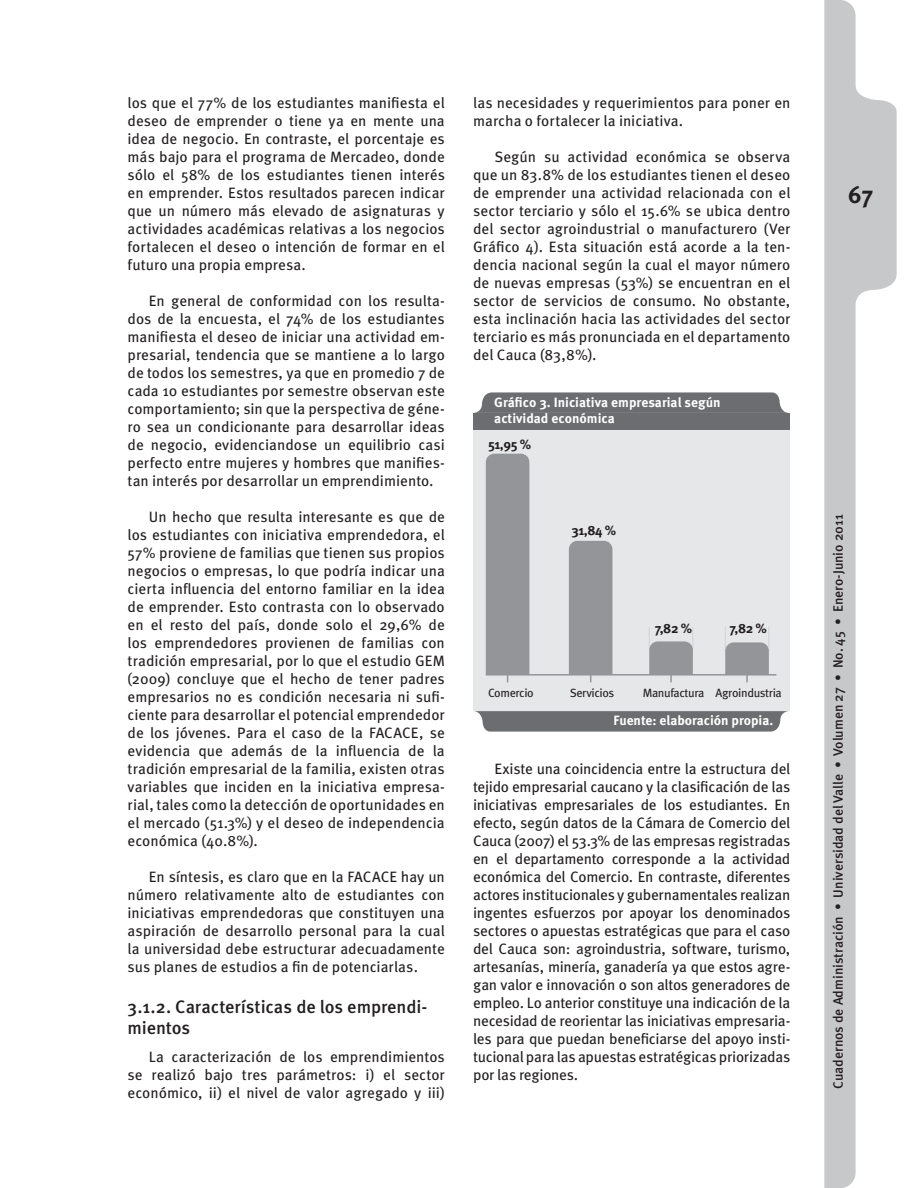
<style>
.page{position:relative;width:918px;height:1188px;background:#fff}
.page>*{position:absolute;margin:0;border:0;box-sizing:border-box;transform-origin:0 0}
.t1{font:700 24px "Meta Pro";color:#231f20}
.t2{font:500 18px/21px "Meta Pro";letter-spacing:-.005em;color:#231f20}
.t3{font:15px/18px "Meta Pro";color:#231f20;text-align:justify}
.t4{font:700 13.5px/16.2px "Meta Pro";color:#fff}
.t5{font:500 13.5px "Meta Pro";color:#231f20}
.t6{font:700 13.5px "Meta Pro";letter-spacing:-.03em;color:#231f20}
.t7{font:12px "Meta Pro";letter-spacing:-.03em;color:#231f20}
</style>
<div class="page">
<svg style="left:824px;top:0;width:73px;height:1188px"></svg>
<div style="left:473px;top:429px;width:316px;height:282px;background:#e6e7e9"></div>
<svg style="left:474px;top:711px;width:315px;height:21px;background:#77787b"></svg>
<svg style="left:474px;top:392px;width:314px;height:21px;background:#77787a"></svg>
<div style="left:473px;top:413px;width:316px;height:16px;background:#6c6d70"></div>
<hr style="left:486px;top:674px;width:290px;height:2px;background:#939598">
<div style="left:486px;top:454px;width:43px;height:228px;background:#939598"></div>
<div style="left:569px;top:541px;width:43px;height:141px;background:#939598"></div>
<svg style="left:649px;top:627px;width:44px;height:55px"></svg>
<svg style="left:725px;top:627px;width:44px;height:55px"></svg>
<p class="t3" style="left:128px;top:94px;width:319px">los que el 77% de los estudiantes manifiesta el deseo de emprender o tiene ya en mente una idea de negocio. En contraste, el porcentaje es más bajo para el programa de Mercadeo, donde sólo el 58% de los estudiantes tienen interés en emprender. Estos resultados parecen indicar que un número más elevado de asignaturas y actividades académicas relativas a los negocios fortalecen el deseo o intención de formar en el futuro una propia empresa.</p>
<p class="t3" style="left:128px;top:292px;width:319px;text-indent:21px">En general de conformidad con los resulta&shy;dos de la encuesta, el 74% de los estudiantes manifiesta el deseo de iniciar una actividad em&shy;presarial, tendencia que se mantiene a lo largo de todos los semestres, ya que en promedio 7 de cada 10 estudiantes por semestre observan este comportamiento; sin que la perspectiva de géne&shy;ro sea un condicionante para desarrollar ideas de negocio, evidenciandose un equilibrio casi perfecto entre mujeres y hombres que manifies&shy;tan interés por desarrollar un emprendimiento.</p>
<p class="t3" style="left:128px;top:508px;width:319px;text-indent:21px">Un hecho que resulta interesante es que de los estudiantes con iniciativa emprendedora, el 57% proviene de familias que tienen sus propios negocios o empresas, lo que podría indicar una cierta influencia del entorno familiar en la idea de emprender. Esto contrasta con lo observado en el resto del país, donde solo el 29,6% de los emprendedores provienen de familias con tradición empresarial, por lo que el estudio GEM (2009) concluye que el hecho de tener padres empresarios no es condición necesaria ni sufi&shy;ciente para desarrollar el potencial emprendedor de los jóvenes. Para el caso de la FACACE, se evidencia que además de la influencia de la tradición empresarial de la familia, existen otras variables que inciden en la iniciativa empresa&shy;rial, tales como la detección de oportunidades en el mercado (51.3%) y el deseo de independencia económica (40.8%).</p>
<p class="t3" style="left:128px;top:868px;width:319px;text-indent:21px">En síntesis, es claro que en la FACACE hay un número relativamente alto de estudiantes con iniciativas emprendedoras que constituyen una aspiración de desarrollo personal para la cual la universidad debe estructurar adecuadamente sus planes de estudios a fin de potenciarlas.</p>
<p class="t2" style="left:128px;top:997px;width:301px">3.1.2. Características de los emprendi&shy;mientos</p>
<p class="t3" style="left:128px;top:1048px;width:319px;text-indent:21px">La caracterización de los emprendimientos se realizó bajo tres parámetros: i) el sector económico, ii) el nivel de valor agregado y iii)</p>
<p class="t3" style="left:473px;top:94px;width:319px">las necesidades y requerimientos para poner en marcha o fortalecer la iniciativa.</p>
<p class="t3" style="left:473px;top:148px;width:319px;text-indent:21px">Según su actividad económica se observa que un 83.8% de los estudiantes tienen el deseo de emprender una actividad relacionada con el sector terciario y sólo el 15.6% se ubica dentro del sector agroindustrial o manufacturero (Ver Gráfico 4). Esta situación está acorde a la ten&shy;dencia nacional según la cual el mayor número de nuevas empresas (53%) se encuentran en el sector de servicios de consumo. No obstante, esta inclinación hacia las actividades del sector terciario es más pronunciada en el departamento del Cauca (83,8%).</p>
<p class="t4" style="left:494px;top:395px;width:228px">Gráfico 3. Iniciativa empresarial según actividad económica</p>
<p class="t6" style="left:488px;top:436px;width:45px">51,95 %</p>
<p class="t6" style="left:572px;top:522px;width:46px">31,84 %</p>
<p class="t6" style="left:655px;top:620px;width:39px">7,82 %</p>
<p class="t6" style="left:730px;top:620px;width:39px">7,82 %</p>
<p class="t7" style="left:488px;top:685px;width:47px">Comercio</p>
<p class="t7" style="left:570px;top:685px;width:46px">Servicios</p>
<p class="t7" style="left:643px;top:685px;width:141px">Manufactura Agroindustria</p>
<p class="t4" style="left:613px;top:712px;width:161px">Fuente: elaboración propia.</p>
<p class="t3" style="left:473px;top:760px;width:319px;text-indent:21px">Existe una coincidencia entre la estructura del tejido empresarial caucano y la clasificación de las iniciativas empresariales de los estudiantes. En efecto, según datos de la Cámara de Comercio del Cauca (2007) el 53.3% de las empresas registradas en el departamento corresponde a la actividad económica del Comercio. En contraste, diferentes actores institucionales y gubernamentales realizan ingentes esfuerzos por apoyar los denominados sectores o apuestas estratégicas que para el caso del Cauca son: agroindustria, software, turismo, artesanías, minería, ganadería ya que estos agre&shy;gan valor e innovación o son altos generadores de empleo. Lo anterior constituye una indicación de la necesidad de reorientar las iniciativas empresaria&shy;les para que puedan beneficiarse del apoyo insti&shy;tucional para las apuestas estratégicas priorizadas por las regiones.</p>
<h1 class="t1" style="left:848px;top:180px;width:27px">67</h1>
<p class="t5" style="left:830px;top:1089px;width:576px;rotate:-90deg">Cuadernos de Administración • Universidad del Valle • Volumen 27 • No. 45 • Enero-Junio 2011</p>
</div>
